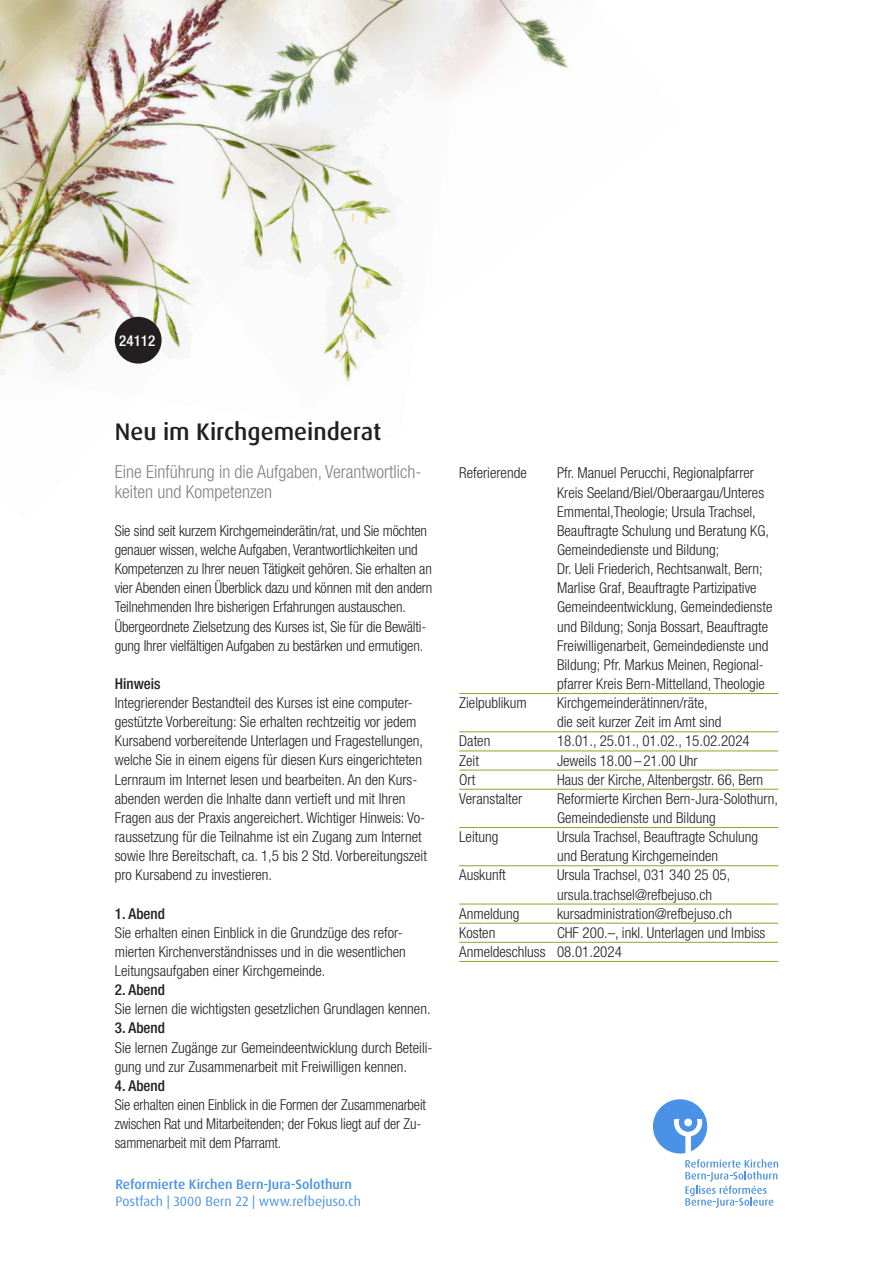
<style>
.page{position:relative;width:893px;height:1263px;background:#fff}
.page>*{position:absolute;margin:0;border:0;box-sizing:border-box;transform-origin:0 0}
.t1{font:500 24px "Dax Pro";color:#231f20}
.t2{font:300 condensed 18px/19.2px "Helvetica Neue LT Std";color:#808285}
.t3{font:300 condensed 15px/19.2px "Helvetica Neue LT Std";color:#231f20}
.t4{font:500 condensed 15px "Helvetica Neue LT Std";color:#231f20}
.t5{font:500 condensed 15px "Helvetica Neue LT Std";color:#fff}
.t6{font:500 13.5px "Dax Pro";color:#4992e8}
.t7{font:13.5px "Dax Pro";color:#4992e8}
</style>
<div class="page">
<svg style="left:653px;top:1099px;width:54px;height:54px"></svg>
<svg style="left:685px;top:1159px;width:93px;height:49px"></svg>
<img style="left:476px;top:0;width:93px;height:75px">
<img style="left:384px;top:0;width:92px;height:294px">
<img style="left:0;top:0;width:384px;height:384px">
<hr style="left:459px;top:693px;width:319px;height:1px;background:#92a332">
<hr style="left:459px;top:731px;width:319px;height:1px;background:#92a332">
<hr style="left:459px;top:750px;width:319px;height:1px;background:#92a332">
<hr style="left:459px;top:770px;width:319px;height:1px;background:#92a332">
<hr style="left:459px;top:789px;width:319px;height:1px;background:#92a332">
<hr style="left:459px;top:827px;width:319px;height:1px;background:#92a332">
<hr style="left:459px;top:865px;width:319px;height:1px;background:#92a332">
<hr style="left:459px;top:904px;width:319px;height:1px;background:#92a332">
<hr style="left:459px;top:923px;width:319px;height:1px;background:#92a332">
<hr style="left:459px;top:942px;width:319px;height:1px;background:#92a332">
<hr style="left:459px;top:961px;width:319px;height:1px;background:#92a332">
<div style="left:115px;top:317px;width:47px;height:47px;background:#231f20;border-radius:50%"></div>
<p class="t5" style="left:119px;top:331px;width:37px">24112</p>
<h1 class="t1" style="left:115px;top:416px;width:268px">Neu im Kirchgemeinderat</h1>
<p class="t2" style="left:115px;top:462px;width:308px">Eine Einführung in die Aufgaben, Verantwortlich&shy;keiten und Kompetenzen</p>
<p class="t3" style="left:115px;top:521px;width:319px">Sie sind seit kurzem Kirchgemeinderätin/rat, und Sie möchten genauer wissen, welche Aufgaben, Verantwortlichkeiten und Kompetenzen zu Ihrer neuen Tätigkeit gehören. Sie erhalten an vier Abenden einen Überblick dazu und können mit den andern Teilnehmenden Ihre bisherigen Erfahrungen austauschen.<br>Übergeordnete Zielsetzung des Kurses ist, Sie für die Bewälti&shy;gung Ihrer vielfältigen Aufgaben zu bestärken und ermutigen.</p>
<p class="t4" style="left:115px;top:675px;width:47px">Hinweis</p>
<p class="t3" style="left:115px;top:693px;width:314px">Integrierender Bestandteil des Kurses ist eine computer&shy;gestützte Vorbereitung: Sie erhalten rechtzeitig vor jedem Kursabend vorbereitende Unterlagen und Fragestellungen, welche Sie in einem eigens für diesen Kurs eingerichteten Lernraum im Internet lesen und bearbeiten. An den Kurs&shy;abenden werden die Inhalte dann vertieft und mit Ihren Fragen aus der Praxis angereichert. Wichtiger Hinweis: Vo&shy;raussetzung für die Teilnahme ist ein Zugang zum Internet sowie Ihre Bereitschaft, ca. 1,5 bis 2 Std. Vorbereitungszeit pro Kursabend zu investieren.</p>
<p class="t4" style="left:115px;top:904px;width:52px">1. Abend</p>
<p class="t3" style="left:115px;top:923px;width:293px">Sie erhalten einen Einblick in die Grundzüge des refor&shy;mierten Kirchenverständnisses und in die wesentlichen<br>Leitungsaufgaben einer Kirchgemeinde.</p>
<p class="t4" style="left:115px;top:981px;width:52px">2. Abend</p>
<p class="t3" style="left:115px;top:999px;width:317px">Sie lernen die wichtigsten gesetzlichen Grundlagen kennen.</p>
<p class="t4" style="left:115px;top:1019px;width:52px">3. Abend</p>
<p class="t3" style="left:115px;top:1037px;width:319px">Sie lernen Zugänge zur Gemeindeentwicklung durch Beteili&shy;gung und zur Zusammenarbeit mit Freiwilligen kennen.</p>
<p class="t4" style="left:115px;top:1076px;width:52px">4. Abend</p>
<p class="t3" style="left:115px;top:1095px;width:313px">Sie erhalten einen Einblick in die Formen der Zusammenarbeit zwischen Rat und Mitarbeitenden; der Fokus liegt auf der Zu&shy;sammenarbeit mit dem Pfarramt.</p>
<p class="t6" style="left:115px;top:1176px;width:238px">Reformierte Kirchen Bern-Jura-Solothurn</p>
<p class="t7" style="left:115px;top:1192px;width:247px">Postfach | 3000 Bern 22 | www.refbejuso.ch</p>
<p class="t3" style="left:459px;top:463px;width:69px">Referierende</p>
<p class="t3" style="left:557px;top:463px;width:217px">Pfr. Manuel Perucchi, Regionalpfarrer Kreis Seeland/Biel/Oberaargau/Unteres Emmental,Theologie; Ursula Trachsel, Beauftragte Schulung und Beratung KG, Gemeindedienste und Bildung;<br>Dr. Ueli Friederich, Rechtsanwalt, Bern; Marlise Graf, Beauftragte Partizipative Gemeindeentwicklung, Gemeindedienste und Bildung; Sonja Bossart, Beauftragte Freiwilligenarbeit, Gemeindedienste und Bildung; Pfr. Markus Meinen, Regional&shy;pfarrer Kreis Bern-Mittelland, Theologie</p>
<p class="t3" style="left:459px;top:693px;width:69px">Zielpublikum</p>
<p class="t3" style="left:557px;top:693px;width:166px">Kirchgemeinderätinnen/räte, die seit kurzer Zeit im Amt sind</p>
<p class="t3" style="left:459px;top:731px;width:33px">Daten</p>
<p class="t3" style="left:557px;top:731px;width:194px">18.01., 25.01., 01.02., 15.02.2024</p>
<p class="t3" style="left:459px;top:750px;width:21px">Zeit</p>
<p class="t3" style="left:557px;top:750px;width:142px">Jeweils 18.00 – 21.00 Uhr</p>
<p class="t3" style="left:459px;top:770px;width:18px">Ort</p>
<p class="t3" style="left:557px;top:770px;width:208px">Haus der Kirche, Altenbergstr. 66, Bern</p>
<p class="t3" style="left:459px;top:789px;width:65px">Veranstalter</p>
<p class="t3" style="left:557px;top:789px;width:222px">Reformierte Kirchen Bern-Jura-Solothurn,<br>Gemeindedienste und Bildung</p>
<p class="t3" style="left:459px;top:827px;width:41px">Leitung</p>
<p class="t3" style="left:557px;top:827px;width:203px">Ursula Trachsel, Beauftragte Schulung und Beratung Kirchgemeinden</p>
<p class="t3" style="left:459px;top:865px;width:48px">Auskunft</p>
<p class="t3" style="left:557px;top:865px;width:175px">Ursula Trachsel, 031 340 25 05, ursula.trachsel@refbejuso.ch</p>
<p class="t3" style="left:459px;top:904px;width:62px">Anmeldung</p>
<p class="t3" style="left:557px;top:904px;width:176px">kursadministration@refbejuso.ch</p>
<p class="t3" style="left:459px;top:923px;width:38px">Kosten</p>
<p class="t3" style="left:459px;top:923px;width:308px;text-indent:98px">CHF 200.–, inkl. Unterlagen und Imbiss<br>Anmeldeschluss 08.01.2024</p>
</div>
